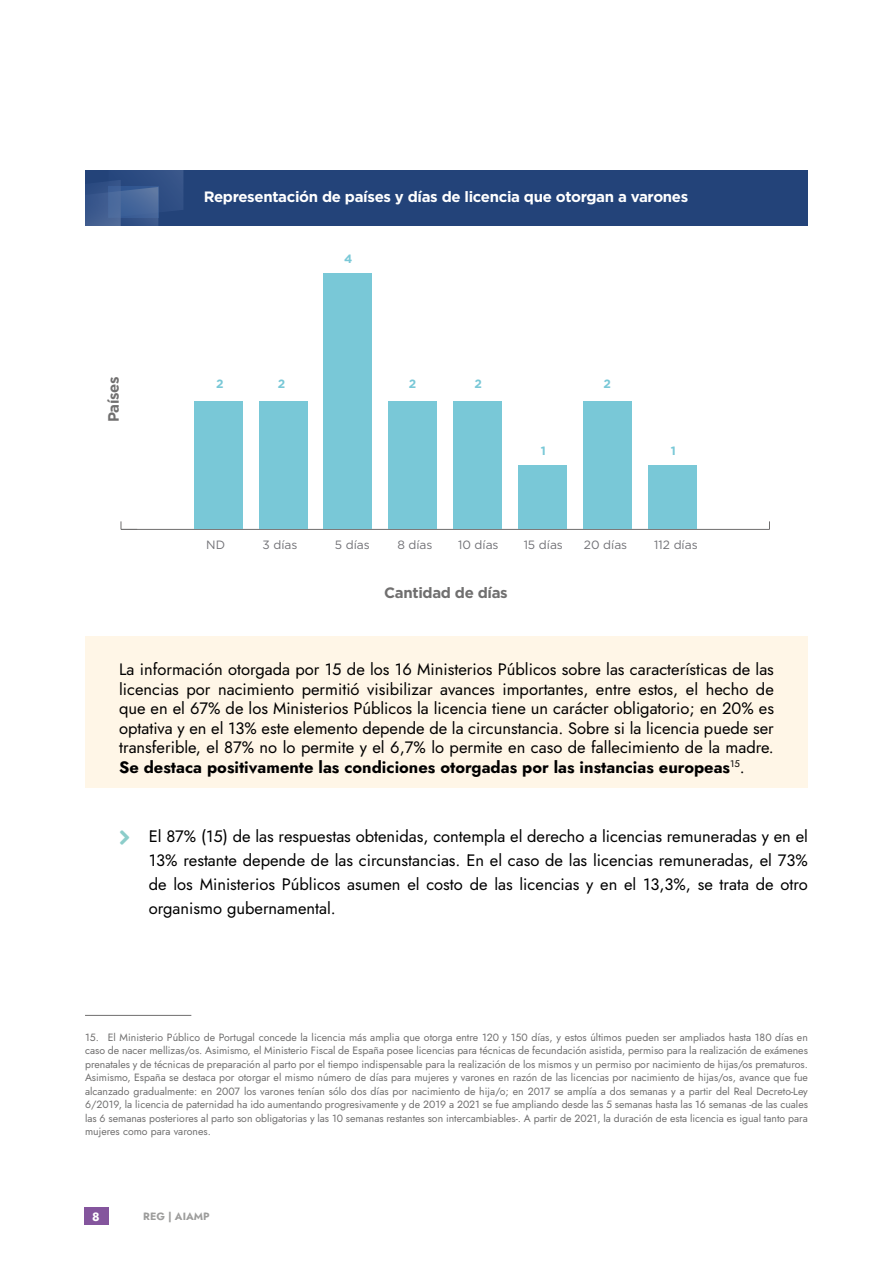
<style>
.page{position:relative;width:893px;height:1263px;background:#fff}
.page>*{position:absolute;margin:0;border:0;box-sizing:border-box;transform-origin:0 0}
.t1{font:16.5px/19.5px "Jost";color:#000;text-align:justify}
.t2{font:700 15px "Gotham";letter-spacing:-.02em;color:#fff}
.t3{font:700 15px "Gotham";letter-spacing:-.02em;color:#706f6f}
.t4{font:12px "Gotham";color:#717176}
.t5{font:700 12px "Gotham";color:#79c8d7}
.t6{font:12px "Jost";color:#fff}
.t7{font:10.5px/13.5px "Jost";color:#706f6f;text-align:justify}
.t8{font:10.5px "Jost";color:#9d9d9c}
</style>
<div class="page">
<div style="left:84px;top:1208px;width:24px;height:17px;background:#84559d"></div>
<div style="left:85px;top:636px;width:723px;height:151px;background:#fff6e7"></div>
<div style="left:85px;top:170px;width:723px;height:56px;background:#234379"></div>
<svg style="left:85px;top:170px;width:98px;height:56px"></svg>
<hr style="left:121px;top:529px;width:648px;height:1px;background:#706f6f">
<svg style="left:121px;top:521px;width:16px;height:8px"></svg>
<div style="left:648px;top:465px;width:48px;height:64px;background:#79c8d7"></div>
<div style="left:583px;top:401px;width:49px;height:128px;background:#79c8d7"></div>
<div style="left:518px;top:465px;width:49px;height:64px;background:#79c8d7"></div>
<div style="left:453px;top:401px;width:49px;height:128px;background:#79c8d7"></div>
<div style="left:388px;top:401px;width:49px;height:128px;background:#79c8d7"></div>
<div style="left:324px;top:273px;width:48px;height:256px;background:#79c8d7"></div>
<div style="left:259px;top:401px;width:48px;height:128px;background:#79c8d7"></div>
<div style="left:194px;top:401px;width:49px;height:128px;background:#79c8d7"></div>
<hr style="left:85px;top:1015px;width:106px;height:1px;background:#706f6f">
<h2 class="t2" style="left:204px;top:187px;width:486px">Representación de países y días de licencia que otorgan a varones</h2>
<h2 class="t3" style="left:103px;top:422px;width:47px;rotate:-90deg">Países</h2>
<p class="t5" style="left:344px;top:250px;width:10px">4</p>
<p class="t5" style="left:216px;top:376px;width:9px">2</p>
<p class="t5" style="left:278px;top:376px;width:9px">2</p>
<p class="t5" style="left:409px;top:376px;width:9px">2</p>
<p class="t5" style="left:474px;top:376px;width:9px">2</p>
<p class="t5" style="left:604px;top:376px;width:9px">2</p>
<p class="t5" style="left:541px;top:443px;width:7px">1</p>
<p class="t5" style="left:671px;top:443px;width:7px">1</p>
<p class="t4" style="left:206px;top:537px;width:20px">ND</p>
<p class="t4" style="left:262px;top:537px;width:37px">3 días</p>
<p class="t4" style="left:335px;top:537px;width:36px">5 días</p>
<p class="t4" style="left:397px;top:537px;width:37px">8 días</p>
<p class="t4" style="left:458px;top:537px;width:42px">10 días</p>
<p class="t4" style="left:524px;top:537px;width:41px">15 días</p>
<p class="t4" style="left:584px;top:537px;width:45px">20 días</p>
<p class="t4" style="left:654px;top:537px;width:45px">112 días</p>
<h2 class="t3" style="left:384px;top:583px;width:125px">Cantidad de días</h2>
<p class="t1" style="left:119px;top:660px;width:656px">La información otorgada por 15 de los 16 Ministerios Públicos sobre las características de las licencias por nacimiento permitió visibilizar avances importantes, entre estos, el hecho de que en el 67% de los Ministerios Públicos la licencia tiene un carácter obligatorio; en 20% es optativa y en el 13% este elemento depende de la circunstancia. Sobre si la licencia puede ser transferible, el 87% no lo permite y el 6,7% lo permite en caso de fallecimiento de la madre.<br>Se destaca positivamente las condiciones otorgadas por las instancias europeas<sup>15</sup>.</p>
<p class="t1" style="left:149px;top:824px;width:661px;line-height:24px">El 87% (15) de las respuestas obtenidas, contempla el derecho a licencias remuneradas y en el 13% restante depende de las circunstancias. En el caso de las licencias remuneradas, el 73% de los Ministerios Públicos asumen el costo de las licencias y en el 13,3%, se trata de otro organismo gubernamental.</p>
<p class="t7" style="left:85px;top:1030px;width:724px">15. El Ministerio Público de Portugal concede la licencia más amplia que otorga entre 120 y 150 días, y estos últimos pueden ser ampliados hasta 180 días en caso de nacer mellizas/os. Asimismo, el Ministerio Fiscal de España posee licencias para técnicas de fecundación asistida, permiso para la realización de exámenes prenatales y de técnicas de preparación al parto por el tiempo indispensable para la realización de los mismos y un permiso por nacimiento de hijas/os prematuros.<br>Asimismo, España se destaca por otorgar el mismo número de días para mujeres y varones en razón de las licencias por nacimiento de hijas/os, avance que fue alcanzado gradualmente: en 2007 los varones tenían sólo dos días por nacimiento de hija/o; en 2017 se amplía a dos semanas y a partir del Real Decreto-Ley 6/2019, la licencia de paternidad ha ido aumentando progresivamente y de 2019 a 2021 se fue ampliando desde las 5 semanas hasta las 16 semanas -de las cuales las 6 semanas posteriores al parto son obligatorias y las 10 semanas restantes son intercambiables-. A partir de 2021, la duración de esta licencia es igual tanto para mujeres como para varones.</p>
<p class="t6" style="left:92px;top:1208px;width:9px">8</p>
<p class="t8" style="left:143px;top:1210px;width:68px">REG | AIAMP</p>
</div>
